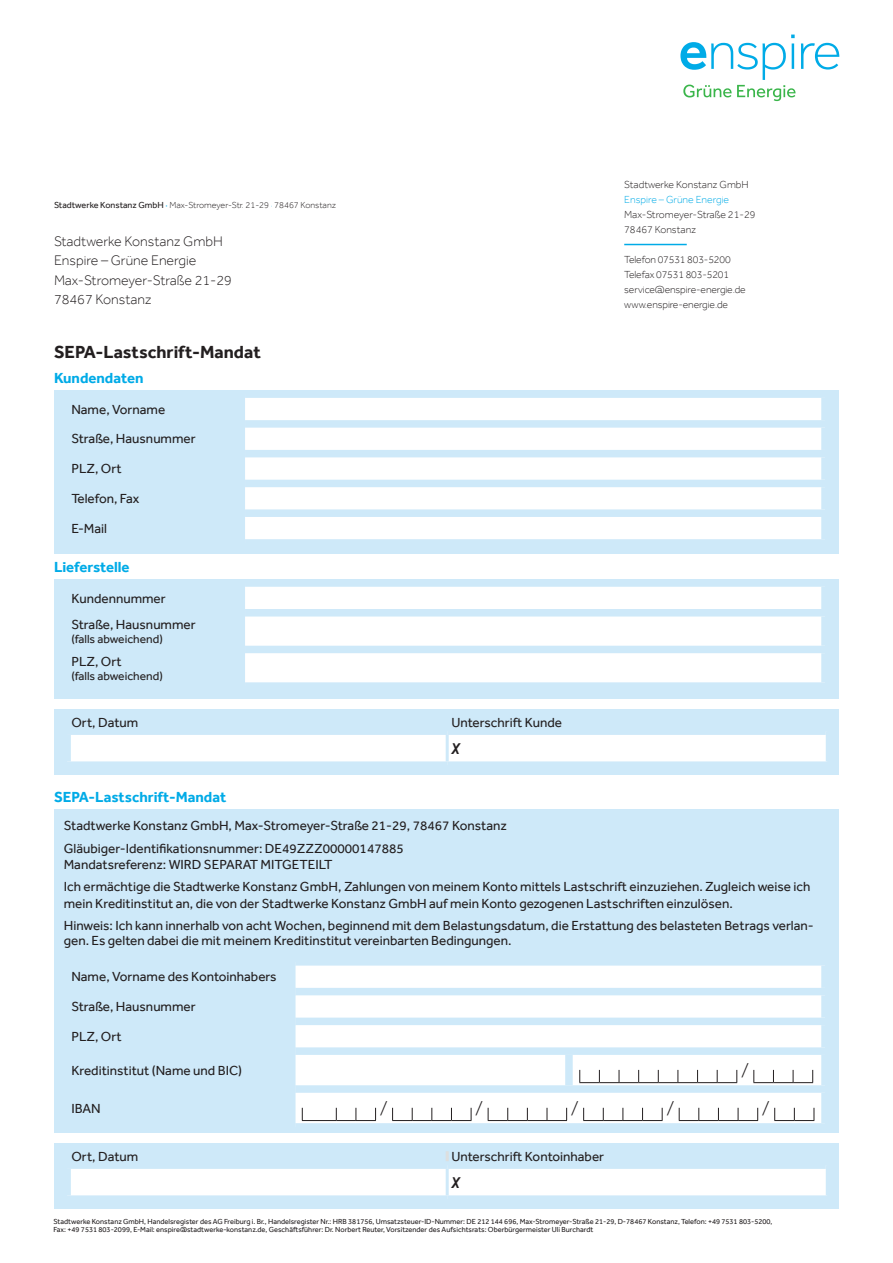
<style>
.page{position:relative;width:893px;height:1263px;background:#fff}
.page>*{position:absolute;margin:0;border:0;box-sizing:border-box;transform-origin:0 0}
.t1{font:700 18px "Effra";color:#231f20}
.t2{font:700 15px "Effra";color:#00abe7}
.t3{font:15px "Officina Sans ITC Std";color:#231f20}
.t4{font:italic 700 15px "Arial";color:#231f20;scale:.8 1}
.t5{font:300 14.25px/19.5px "Effra";color:#231f20}
.t6{font:13.5px/22.5px "Effra";color:#231f20}
.t7{font:12px "Effra";color:#231f20}
.t8{font:300 10.5px/15px "Effra";letter-spacing:-.01em;color:#231f20}
.t9{font:300 10.5px "Effra";color:#00abe7}
.t10{font:300 9px "Effra";color:#231f20}
.t11{font:7.5px/7.9px "Effra";color:#231f20}
.s1{font-weight:400}
.s2{font-weight:400;color:#00abe7}
.s3{color:#00abe7}
</style>
<div class="page">
<svg style="left:680px;top:35px;width:115px;height:66px"></svg>
<svg style="left:801px;top:43px;width:38px;height:27px"></svg>
<div style="left:54px;top:390px;width:785px;height:164px;background:#cee9f9"></div>
<div style="left:245px;top:398px;width:576px;height:141px;background:#fff"></div>
<div style="left:245px;top:420px;width:584px;height:8px;background:#cee9f9"></div>
<div style="left:245px;top:450px;width:584px;height:7px;background:#cee9f9"></div>
<div style="left:245px;top:480px;width:584px;height:7px;background:#cee9f9"></div>
<div style="left:245px;top:509px;width:584px;height:8px;background:#cee9f9"></div>
<div style="left:54px;top:579px;width:785px;height:119px;background:#cee9f9"></div>
<div style="left:245px;top:587px;width:576px;height:95px;background:#fff"></div>
<div style="left:245px;top:609px;width:584px;height:7px;background:#cee9f9"></div>
<div style="left:245px;top:646px;width:584px;height:7px;background:#cee9f9"></div>
<div style="left:54px;top:710px;width:785px;height:65px;background:#cee9f9"></div>
<div style="left:71px;top:735px;width:755px;height:26px;background:#fff"></div>
<hr style="left:446px;top:735px;width:3px;height:26px;background:#cee9f9">
<div style="left:54px;top:809px;width:785px;height:323px;background:#cee9f9"></div>
<div style="left:296px;top:965px;width:525px;height:158px;background:#fff"></div>
<div style="left:296px;top:988px;width:273px;height:7px;background:#cee9f9"></div>
<div style="left:569px;top:988px;width:260px;height:7px;background:#cee9f9"></div>
<div style="left:296px;top:1017px;width:273px;height:8px;background:#cee9f9"></div>
<div style="left:569px;top:1017px;width:260px;height:8px;background:#cee9f9"></div>
<div style="left:296px;top:1047px;width:273px;height:8px;background:#cee9f9"></div>
<div style="left:296px;top:1085px;width:273px;height:8px;background:#cee9f9"></div>
<div style="left:569px;top:1047px;width:260px;height:8px;background:#cee9f9"></div>
<div style="left:565px;top:1055px;width:8px;height:30px;background:#cee9f9"></div>
<div style="left:569px;top:1085px;width:260px;height:8px;background:#cee9f9"></div>
<svg style="left:579px;top:1057px;width:234px;height:26px;background:#f2f2f2"></svg>
<svg style="left:302px;top:1095px;width:513px;height:26px;background:#f2f2f2"></svg>
<div style="left:54px;top:1143px;width:785px;height:66px;background:#cee9f9"></div>
<svg style="left:71px;top:1151px;width:755px;height:44px"></svg>
<div style="left:63px;top:1161px;width:384px;height:8px;background:#cee9f9"></div>
<div style="left:447px;top:1161px;width:379px;height:8px;background:#cee9f9"></div>
<hr style="left:446px;top:1169px;width:3px;height:26px;background:#cee9f9">
<hr style="left:624px;top:244px;width:63px;height:1px;background:#00abe7">
<p class="t10" style="left:54px;top:200px;width:283px"><span class="s1">Stadtwerke Konstanz GmbH</span> <span class="s2">·</span> Max-Stromeyer-Str. 21-29 <span class="s3">·</span> 78467 Konstanz</p>
<p class="t5" style="left:54px;top:231px;width:180px">Stadtwerke Konstanz GmbH<br>Enspire – Grüne Energie<br>Max-Stromeyer-Straße 21-29<br>78467 Konstanz</p>
<h1 class="t1" style="left:54px;top:341px;width:208px">SEPA-Lastschrift-Mandat</h1>
<p class="t2" style="left:54px;top:369px;width:91px">Kundendaten</p>
<p class="t6" style="left:71px;top:398px;width:95px">Name, Vorname</p>
<p class="t6" style="left:71px;top:427px;width:126px">Straße, Hausnummer</p>
<p class="t6" style="left:71px;top:457px;width:52px">PLZ, Ort</p>
<p class="t6" style="left:71px;top:487px;width:70px">Telefon, Fax</p>
<p class="t6" style="left:71px;top:517px;width:37px">E-Mail</p>
<p class="t2" style="left:54px;top:558px;width:77px">Lieferstelle</p>
<p class="t6" style="left:71px;top:585px;width:126px;line-height:26.5px">Kundennummer<br>Straße, Hausnummer</p>
<p class="t7" style="left:71px;top:632px;width:93px">(falls abweichend)</p>
<p class="t6" style="left:71px;top:650px;width:52px">PLZ, Ort</p>
<p class="t7" style="left:71px;top:669px;width:93px">(falls abweichend)</p>
<p class="t6" style="left:71px;top:711px;width:68px">Ort, Datum</p>
<p class="t6" style="left:451px;top:711px;width:112px">Unterschrift Kunde</p>
<p class="t4" style="left:451px;top:738px;width:12px">X</p>
<p class="t2" style="left:54px;top:788px;width:174px">SEPA-Lastschrift-Mandat</p>
<p class="t8" style="left:624px;top:177px;width:126px">Stadtwerke Konstanz GmbH</p>
<p class="t9" style="left:624px;top:193px;width:106px">Enspire – Grüne Energie</p>
<p class="t8" style="left:624px;top:207px;width:133px">Max-Stromeyer-Straße 21-29<br>78467 Konstanz</p>
<p class="t8" style="left:624px;top:252px;width:123px">Telefon 07531 803-5200<br>Telefax 07531 803-5201 service@enspire-energie.de www.enspire-energie.de</p>
<p class="t6" style="left:64px;top:814px;width:445px">Stadtwerke Konstanz GmbH, Max-Stromeyer-Straße 21-29, 78467 Konstanz<br>Gläubiger-Identifikationsnummer: DE49ZZZ00000147885</p>
<p class="t6" style="left:64px;top:853px;width:748px">Mandatsreferenz: WIRD SEPARAT MITGETEILT<br>Ich ermächtige die Stadtwerke Konstanz GmbH, Zahlungen von meinem Konto mittels Lastschrift einzuziehen. Zugleich weise ich</p>
<p class="t6" style="left:64px;top:892px;width:751px">mein Kreditinstitut an, die von der Stadtwerke Konstanz GmbH auf mein Konto gezogenen Lastschriften einzulösen.<br>Hinweis: Ich kann innerhalb von acht Wochen, beginnend mit dem Belastungsdatum, die Erstattung des belasteten Betrags verlan-</p>
<p class="t6" style="left:64px;top:929px;width:449px">gen. Es gelten dabei die mit meinem Kreditinstitut vereinbarten Bedingungen.</p>
<p class="t6" style="left:71px;top:965px;width:207px">Name, Vorname des Kontoinhabers</p>
<p class="t6" style="left:71px;top:995px;width:126px">Straße, Hausnummer</p>
<p class="t6" style="left:71px;top:1025px;width:52px">PLZ, Ort</p>
<p class="t6" style="left:71px;top:1059px;width:172px">Kreditinstitut (Name und BIC)</p>
<p class="t3" style="left:742px;top:1060px;width:8px">/</p>
<p class="t6" style="left:71px;top:1097px;width:31px">IBAN</p>
<p class="t3" style="left:381px;top:1098px;width:8px">/</p>
<p class="t3" style="left:476px;top:1098px;width:8px">/</p>
<p class="t3" style="left:572px;top:1098px;width:8px">/</p>
<p class="t3" style="left:667px;top:1098px;width:8px">/</p>
<p class="t3" style="left:763px;top:1098px;width:8px">/</p>
<p class="t6" style="left:71px;top:1145px;width:68px">Ort, Datum</p>
<p class="t6" style="left:451px;top:1145px;width:154px">Unterschrift Kontoinhaber</p>
<p class="t4" style="left:451px;top:1172px;width:12px">X</p>
<p class="t11" style="left:54px;top:1217px;width:720px">Stadtwerke Konstanz GmbH, Handelsregister des AG Freiburg i. Br., Handelsregister Nr.: HRB 381756, Umsatzsteuer-ID-Nummer: DE 212 144 696, Max-Stromeyer-Straße 21-29, D-78467 Konstanz, Telefon: +49 7531 803-5200,<br>Fax: +49 7531 803-2099, E-Mail: enspire@stadtwerke-konstanz.de, Geschäftsführer: Dr. Norbert Reuter, Vorsitzender des Aufsichtsrats: Oberbürgermeister Uli Burchardt</p>
</div>
